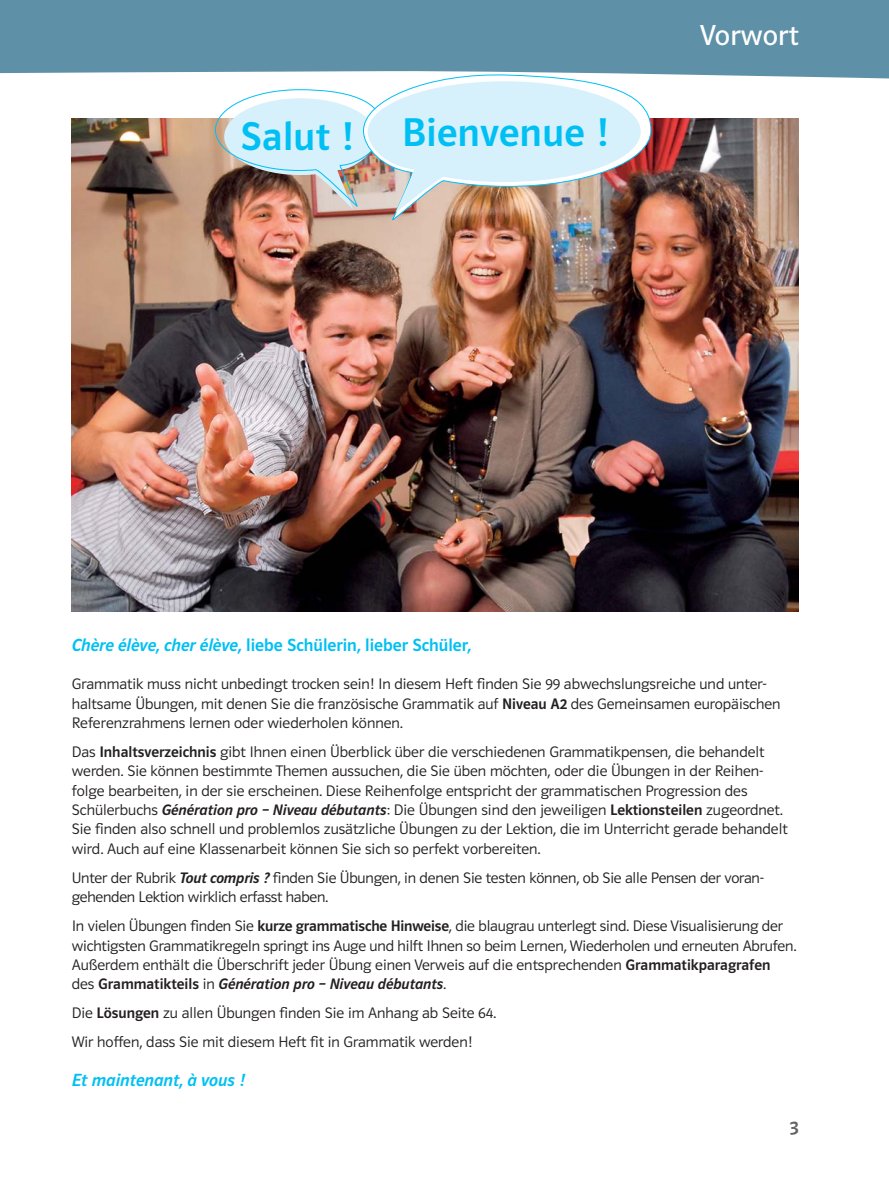
<style>
.page{position:relative;width:889px;height:1188px;background:#fff}
.page>*{position:absolute;margin:0;border:0;box-sizing:border-box;transform-origin:0 0}
.t1{font:40.2px "Polo ST11 K Krftg";letter-spacing:.01em;color:#00c0f3}
.t2{font:28.95px "Polo ST11 K Buch";letter-spacing:.01em;color:#fff}
.t3{font:19.35px "Polo ST11 K Krftg";color:#636466}
.t4{font:17.7px "Polo ST11 K Krftg";color:#00c0f3}
.t5{font:17.7px "Polo ST11 K Krftg Kursiv";color:#00c0f3}
.t6{font:15.3px/19.4px "Polo ST11 K Leicht";color:#231f20}
.t7{font:15.3px "Polo ST11 K Krftg Kursiv";color:#231f20}
.s1{font-family:"Polo ST11 K Krftg Kursiv"}
.s2{font-family:"Polo ST11 K Krftg"}
.s3{font-family:"Polo ST11 K Leicht"}
</style>
<div class="page">
<div style="left:0;top:0;width:888px;height:79px;background:#5e91a8"></div>
<img style="left:71px;top:119px;width:727px;height:492px">
<img style="left:362px;top:72px;width:290px;height:151px">
<img style="left:214px;top:81px;width:426px;height:133px">
<h1 class="t1" style="left:240px;top:117px;width:368px">Salut ! Bienvenue !</h1>
<h2 class="t2" style="left:699px;top:20px;width:101px">Vorwort</h2>
<p class="t4" style="left:72px;top:638px;width:401px"><span class="s1">Chère élève, cher élève,</span> liebe Schülerin, lieber Schüler,</p>
<p class="t6" style="left:72px;top:676px;width:710px">Grammatik muss nicht unbedingt trocken sein! In diesem Heft finden Sie 99 abwechslungsreiche und unter&shy;halt same Übungen, mit denen Sie die französische Grammatik auf <span class="s2">Niveau A2</span> des Gemeinsamen europäischen<br>Referenz rahmens lernen oder wiederholen können.</p>
<p class="t6" style="left:72px;top:743px;width:717px">Das <span class="s2">Inhaltsverzeichnis</span> gibt Ihnen einen Überblick über die verschiedenen Grammatikpensen, die behandelt werden. Sie können bestimmte Themen aussuchen, die Sie üben möchten, oder die Übungen in der Reihen&shy;folge bearbeiten, in der sie erscheinen. Diese Reihenfolge entspricht der grammatischen Progression des Schüler buchs <span class="s1">Génération pro – Niveau débutants</span>: Die Übungen sind den jeweiligen <span class="s2">Lektionsteilen</span> zugeordnet.<br>Sie finden also schnell und problemlos zusätzliche Übungen zu der Lektion, die im Unterricht gerade behandelt wird. Auch auf eine Klassenarbeit können Sie sich so perfekt vorbereiten.</p>
<p class="t6" style="left:72px;top:869px;width:693px">Unter der Rubrik <span class="s1">Tout compris ?</span> finden Sie Übungen, in denen Sie testen können, ob Sie alle Pensen der voran&shy;gehenden Lektion wirklich erfasst haben.</p>
<p class="t6" style="left:72px;top:918px;width:726px">In vielen Übungen finden Sie <span class="s2">kurze grammatische Hinweise</span>, die blaugrau unterlegt sind. Diese Visualisierung der wichtigsten Grammatikregeln springt ins Auge und hilft Ihnen so beim Lernen, Wiederholen und erneuten Abrufen.<br>Außerdem enthält die Überschrift jeder Übung einen Verweis auf die entsprechenden <span class="s2">Grammatikparagrafen</span></p>
<p class="t7" style="left:72px;top:978px;width:376px"><span class="s3">des</span> <span class="s2">Grammatikteils</span> <span class="s3">in</span> Génération pro – Niveau débutants<span class="s3">.</span></p>
<p class="t6" style="left:72px;top:1000px;width:426px;line-height:29px">Die <span class="s2">Lösungen</span> zu allen Übungen finden Sie im Anhang ab Seite 64.<br>Wir hoffen, dass Sie mit diesem Heft fit in Grammatik werden!</p>
<p class="t5" style="left:72px;top:1073px;width:175px">Et maintenant, à vous !</p>
<p class="t3" style="left:789px;top:1120px;width:11px">3</p>
</div>
